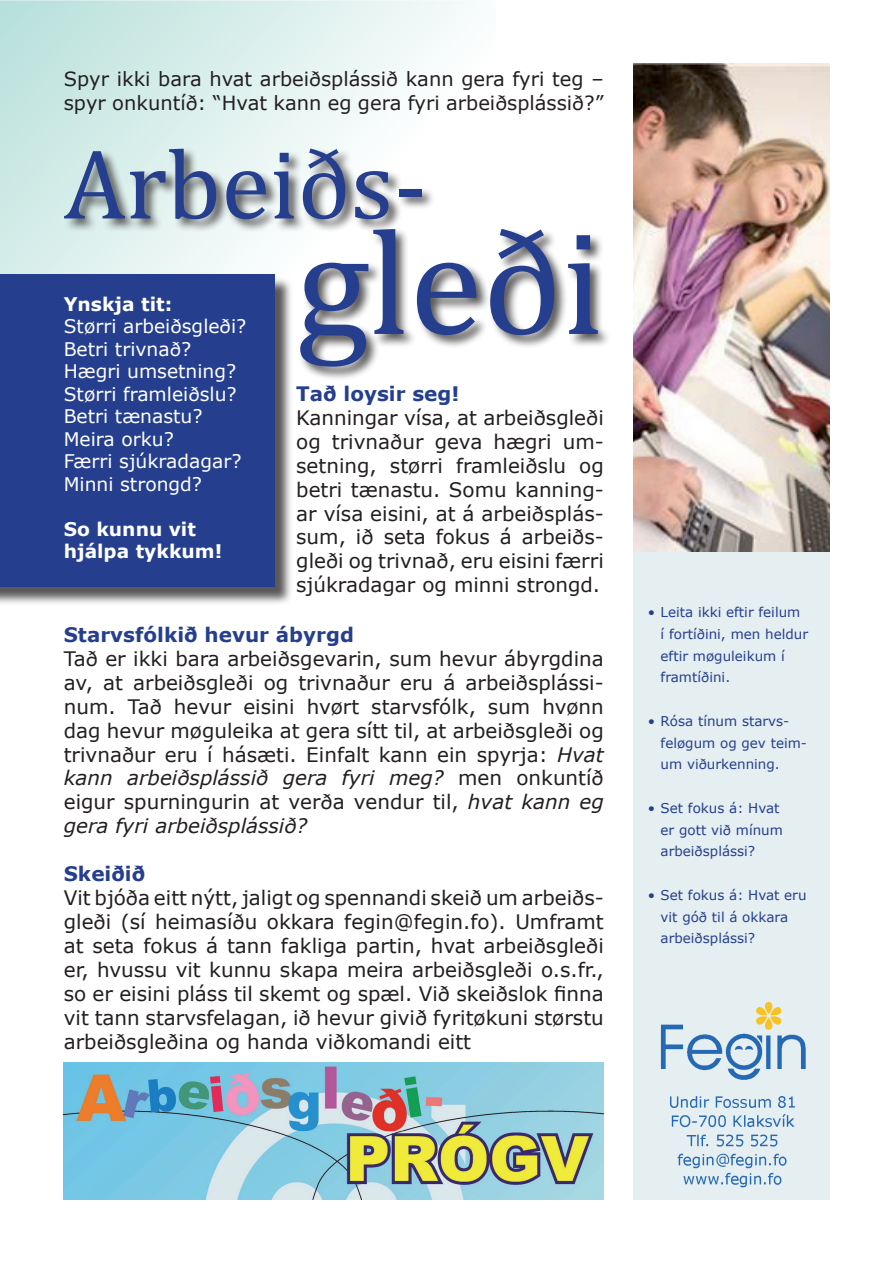
<style>
.page{position:relative;width:893px;height:1263px;background:#fff}
.page>*{position:absolute;margin:0;border:0;box-sizing:border-box;transform-origin:0 0}
.t1{font:150px "Cambria";color:#253f8e}
.t2{font:99.75px "Cambria";color:#253f8e}
.t3{font:19.95px/24px "Verdana";color:#231f20;text-align:justify}
.t4{font:700 19.95px "Verdana";color:#253f8e}
.t5{font:19.5px/23.4px "Verdana";color:#231f20}
.t6{font:18.75px/22.5px "Verdana";color:#fff}
.t7{font:700 18.75px/22.5px "Verdana";color:#fff}
.t8{font:13.5px/21.8px "Verdana";color:#253f8e}
.s1{font-style:italic}
</style>
<div class="page">
<img style="left:0;top:0;width:479px;height:276px">
<div style="left:0;top:276px;width:293px;height:330px;background:#231f20;opacity:.75"></div>
<div style="left:0;top:274px;width:274px;height:313px;background:#253f8e"></div>
<div style="left:634px;top:551px;width:195px;height:648px;background:#e5eef0"></div>
<div style="left:62px;top:147px;width:373px;height:86px;background:#231f20;opacity:.75"></div>
<img style="left:634px;top:64px;width:195px;height:487px">
<img style="left:64px;top:1062px;width:540px;height:137px">
<div style="left:298px;top:227px;width:313px;height:154px;background:#231f20;opacity:.75"></div>
<p class="t5" style="left:64px;top:67px;width:541px">Spyr ikki bara hvat arbeiðsplássið kann gera fyri teg – spyr onkuntíð: “Hvat kann eg gera fyri arbeiðsplássið?”</p>
<h2 class="t2" style="left:64px;top:126px;width:364px">Arbeiðs-</h2>
<p class="t7" style="left:64px;top:292px;width:110px">Ynskja tit:</p>
<p class="t6" style="left:64px;top:315px;width:184px">Størri arbeiðsgleði?<br>Betri trivnað?<br>Hægri umsetning?<br>Størri framleiðslu?<br>Betri tænastu?<br>Meira orku?<br>Færri sjúkradagar?<br>Minni strongd?</p>
<p class="t7" style="left:64px;top:517px;width:160px">So kunnu vit hjálpa tykkum!</p>
<h1 class="t1" style="left:296px;top:194px;width:310px">gleði</h1>
<p class="t4" style="left:296px;top:379px;width:165px">Tað loysir seg!</p>
<p class="t3" style="left:296px;top:405px;width:309px">Kanningar vísa, at arbeiðsgleði og trivnaður geva hægri um&shy;setning, størri framleiðslu og betri tænastu. Somu kanning&shy;ar vísa eisini, at á arbeiðsplás&shy;sum, ið seta fokus á arbeiðs&shy;gleði og trivnað, eru eisini færri sjúkradagar og minni strongd.</p>
<p class="t4" style="left:64px;top:620px;width:292px">Starvsfólkið hevur ábyrgd</p>
<p class="t3" style="left:64px;top:646px;width:542px">Tað er ikki bara arbeiðsgevarin, sum hevur ábyrgdina av, at arbeiðsgleði og trivnaður eru á arbeiðsplássi&shy;num. Tað hevur eisini hvørt starvsfólk, sum hvønn dag hevur møguleika at gera sítt til, at arbeiðsgleði og trivnaður eru í hásæti. Einfalt kann ein spyrja: <span class="s1">Hvat kann arbeiðsplássið gera fyri meg?</span> men onkuntíð eigur spurningurin at verða vendur til, <span class="s1">hvat kann eg gera fyri arbeiðsplássið?</span></p>
<p class="t4" style="left:64px;top:860px;width:83px">Skeiðið</p>
<p class="t3" style="left:64px;top:886px;width:542px">Vit bjóða eitt nýtt, jaligt og spennandi skeið um arbeiðs&shy;gleði (sí heimasíðu okkara fegin@fegin.fo). Umframt at seta fokus á tann fakliga partin, hvat arbeiðsgleði er, hvussu vit kunnu skapa meira arbeiðsgleði o.s.fr., so er eisini pláss til skemt og spæl. Við skeiðslok finna vit tann starvsfelagan, ið hevur givið fyritøkuni størstu arbeiðsgleðina og handa viðkomandi eitt</p>
<p class="t8" style="left:661px;top:601px;width:149px;text-indent:-13px">• Leita ikki eftir feilum<br>í fortíðini, men heldur eftir møguleikum í framtíðini.</p>
<p class="t8" style="left:661px;top:710px;width:148px;text-indent:-13px">• Rósa tínum starvs&shy;feløgum og gev teim&shy;um viðurkenning.</p>
<p class="t8" style="left:661px;top:797px;width:124px;text-indent:-13px">• Set fokus á: Hvat er gott við mínum arbeiðsplássi?</p>
<p class="t8" style="left:661px;top:884px;width:147px;text-indent:-13px">• Set fokus á: Hvat eru vit góð til á okkara arbeiðsplássi?</p>
</div>
